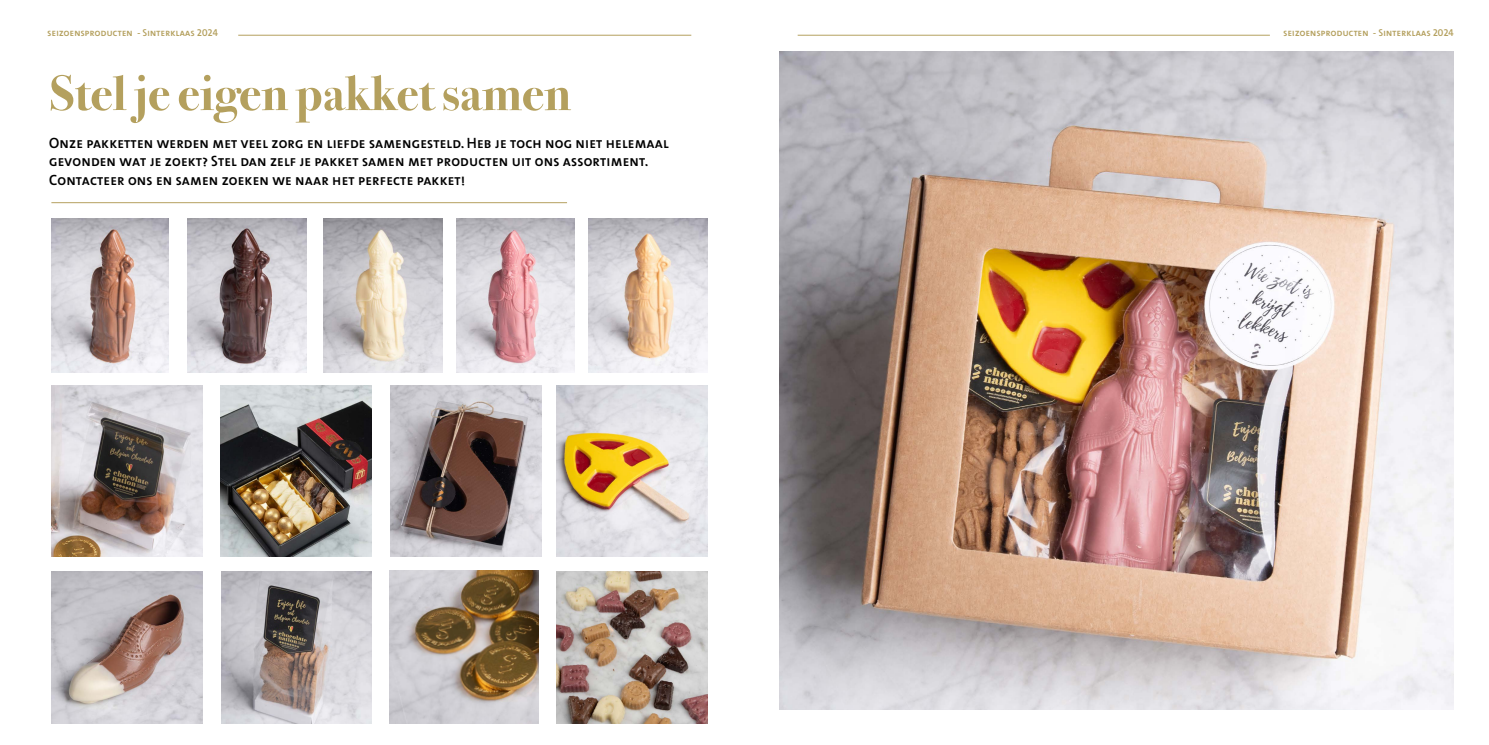
<style>
.page{position:relative;width:1489px;height:745px;background:#fff}
.page>*{position:absolute;margin:0;border:0;box-sizing:border-box;transform-origin:0 0}
.t1{font:700 50px "Bodoni Svty Two ITCTT";color:#b4a05e}
.t2{font:italic 15px/18.8px "The Sans Semi Bold Italic Caps";color:#000}
.t3{font:italic 10px "The Sans Semi Bold Italic Caps";color:#b4a05e}
</style>
<div class="page">
<hr style="left:51px;top:202px;width:516px;height:1px;background:#b5a160">
<img style="left:780px;top:51px;width:673px;height:658px">
<hr style="left:797px;top:35px;width:472px;height:1px;background:#b5a160">
<hr style="left:238px;top:35px;width:453px;height:1px;background:#b4a05e">
<img style="left:51px;top:385px;width:151px;height:170px">
<img style="left:51px;top:218px;width:118px;height:154px">
<img style="left:188px;top:218px;width:118px;height:154px">
<img style="left:324px;top:218px;width:118px;height:154px">
<img style="left:456px;top:218px;width:118px;height:154px">
<img style="left:589px;top:218px;width:118px;height:154px">
<img style="left:51px;top:571px;width:151px;height:152px">
<img style="left:221px;top:385px;width:150px;height:170px">
<img style="left:222px;top:571px;width:149px;height:152px">
<img style="left:390px;top:385px;width:151px;height:170px">
<img style="left:556px;top:385px;width:151px;height:170px">
<img style="left:556px;top:571px;width:151px;height:152px">
<img style="left:390px;top:570px;width:149px;height:153px">
<p class="t3" style="left:48px;top:25px;width:175px">seizoensproducten -Sinterklaas2024</p>
<h1 class="t1" style="left:50px;top:52px;width:522px">Stel je eigen pakket samen</h1>
<p class="t2" style="left:50px;top:133px;width:626px">Onzepakketten werden metveelzorgen liefdesamengesteld.Hebjetochnogniethelemaal gevonden watjezoekt?Steldan zelfjepakketsamen metproducten uitonsassortiment.<br>Contacteeronsen samen zoeken wenaarhetperfectepakket!</p>
<p class="t3" style="left:1283px;top:25px;width:175px">seizoensproducten -Sinterklaas2024</p>
</div>
